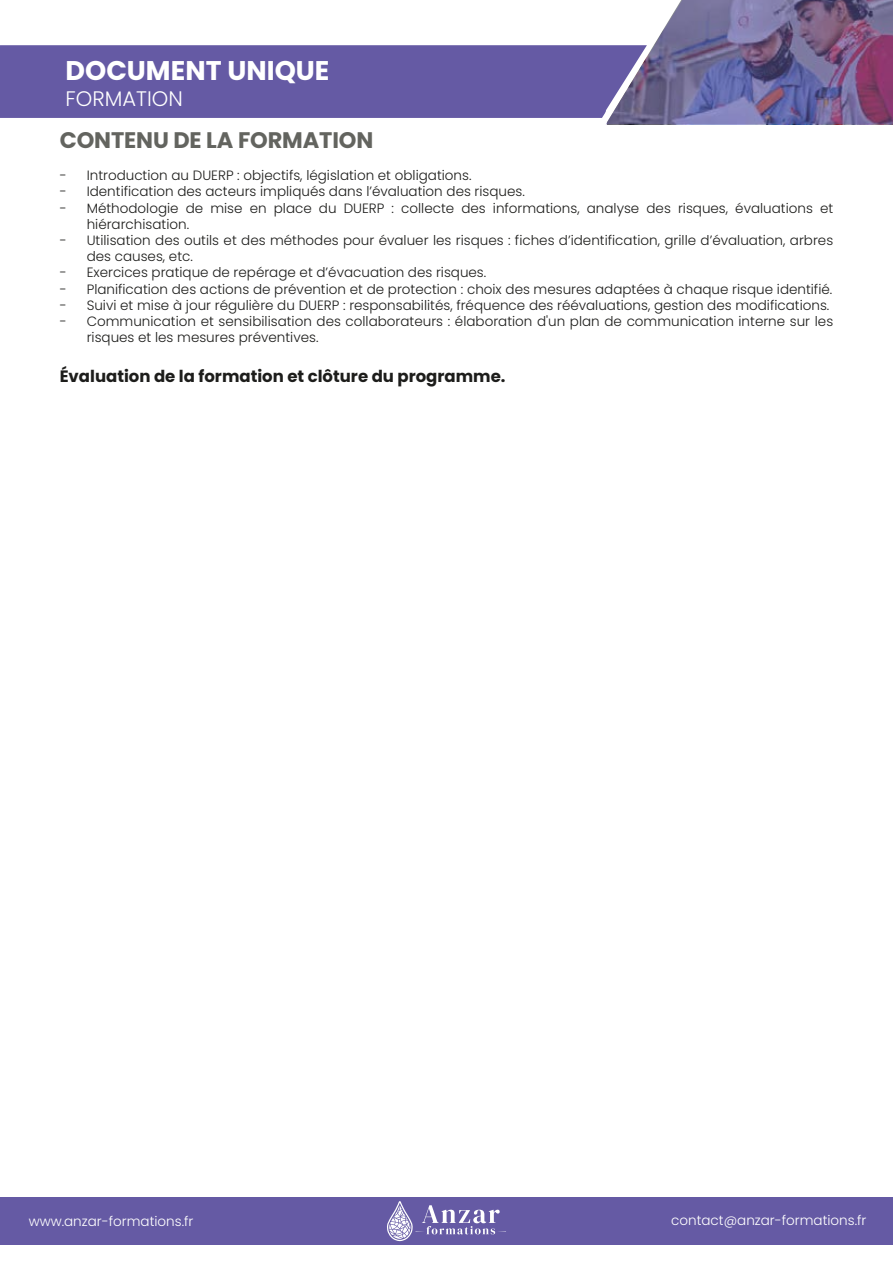
<style>
.page{position:relative;width:893px;height:1263px;background:#fff}
.page>*{position:absolute;margin:0;border:0;box-sizing:border-box;transform-origin:0 0}
.t1{font:700 27px "Poppins";color:#fff}
.t2{font:700 22.5px "Poppins";letter-spacing:-.005em;color:#63645f}
.t3{font:300 21px "Poppins";color:#fff}
.t4{font:700 16.5px "Poppins";color:#1d1d1b}
.t5{font:300 13.5px/16.2px "Poppins";color:#1d1d1b}
.t6{font:300 13.5px "Poppins";color:#fff}
</style>
<div class="page">
<svg style="left:0;top:116px;width:603px;height:2px"></svg>
<svg style="left:606px;top:0;width:287px;height:124px;background:#7e709a"></svg>
<div style="left:0;top:1197px;width:893px;height:48px;background:#655aa4"></div>
<svg style="left:387px;top:1201px;width:119px;height:40px"></svg>
<div style="left:0;top:45px;width:647px;height:71px;background:#655aa4"></div>
<h1 class="t1" style="left:66px;top:55px;width:266px">DOCUMENT UNIQUE</h1>
<h3 class="t3" style="left:66px;top:86px;width:119px">FORMATION</h3>
<h2 class="t2" style="left:60px;top:127px;width:315px">CONTENU DE LA FORMATION</h2>
<p class="t5" style="left:60px;top:167px;width:413px">- Introduction au DUERP : objectifs, législation et obligations.</p>
<p class="t5" style="left:60px;top:184px;width:467px">- Identification des acteurs impliqués dans l’évaluation des risques.</p>
<p class="t5" style="left:87px;top:200px;width:748px;text-indent:-27px">- Méthodologie de mise en place du DUERP : collecte des informations, analyse des risques, évaluations et hiérarchisation.</p>
<p class="t5" style="left:87px;top:232px;width:748px;text-indent:-27px">- Utilisation des outils et des méthodes pour évaluer les risques : fiches d’identification, grille d’évaluation, arbres des causes, etc.</p>
<p class="t5" style="left:60px;top:265px;width:428px">- Exercices pratique de repérage et d’évacuation des risques.</p>
<p class="t5" style="left:60px;top:281px;width:774px">- Planification des actions de prévention et de protection : choix des mesures adaptées à chaque risque identifié.</p>
<p class="t5" style="left:60px;top:297px;width:771px">- Suivi et mise à jour régulière du DUERP : responsabilités, fréquence des réévaluations, gestion des modifications.</p>
<p class="t5" style="left:87px;top:313px;width:748px;text-indent:-27px">- Communication et sensibilisation des collaborateurs : élaboration d'un plan de communication interne sur les risques et les mesures préventives.</p>
<p class="t4" style="left:60px;top:366px;width:447px">Évaluation de la formation et clôture du programme.</p>
<h1 class="t1" style="left:65px;top:58px;width:101px">SSIAP 2</h1>
<p class="t6" style="left:29px;top:1213px;width:166px">www.anzar-formations.fr</p>
<p class="t6" style="left:671px;top:1212px;width:197px">contact@anzar-formations.fr</p>
</div>
